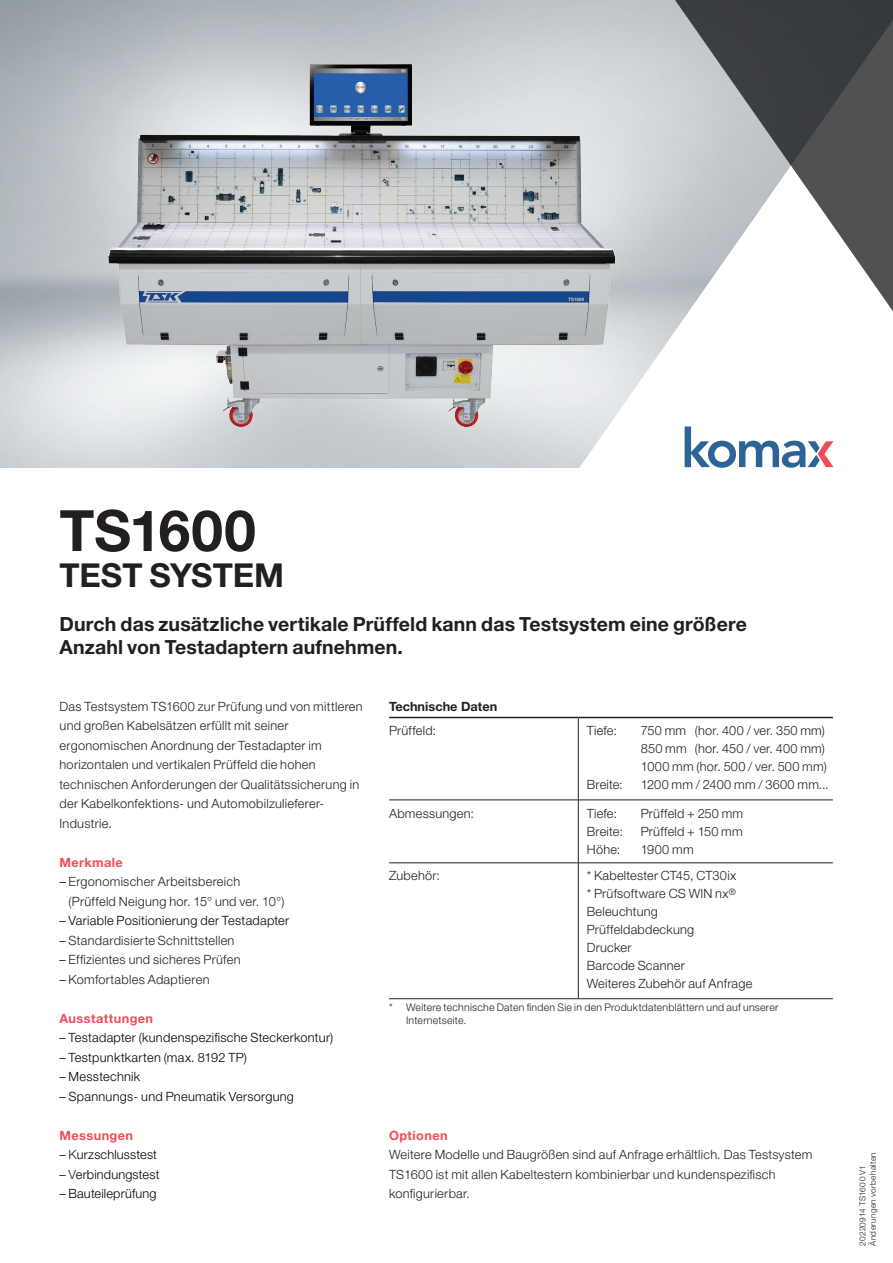
<style>
.page{position:relative;width:893px;height:1263px;background:#fff}
.page>*{position:absolute;margin:0;border:0;box-sizing:border-box;transform-origin:0 0}
.t1{font:700 57px "Helvetica Neue LT Std";letter-spacing:-.005em;color:#231f20}
.t2{font:700 33px "Helvetica Neue LT Std";letter-spacing:-.005em;color:#231f20}
.t3{font:700 19.5px/23.4px "Helvetica Neue LT Std";letter-spacing:.005em;color:#231f20}
.t4{font:300 12.75px/19.5px "Helvetica Neue LT Std";letter-spacing:.02em;color:#231f20}
.t5{font:300 12.75px "Helvetica Neue LT Std";letter-spacing:.02em;color:#000}
.t6{font:700 12.75px "Helvetica Neue LT Std";letter-spacing:.03em;color:#ef4d58}
.t7{font:700 12.75px "Helvetica Neue LT Std";color:#231f20}
.t8{font:300 10.5px/13.5px "Helvetica Neue LT Std";letter-spacing:.025em;color:#231f20}
.t9{font:300 8.25px/10.5px "Helvetica Neue LT Std";letter-spacing:.045em;color:#231f20}
.s1{color:#000}
.s2{color:#231f20}
</style>
<div class="page">
<img style="left:0;top:0;width:659px;height:467px">
<img style="left:108px;top:65px;width:457px;height:361px">
<svg style="left:565px;top:20px;width:269px;height:448px"></svg>
<svg style="left:659px;top:0;width:234px;height:363px"></svg>
<svg style="left:685px;top:426px;width:148px;height:42px"></svg>
<hr style="left:578px;top:718px;width:1px;height:82px;background:#231f20">
<hr style="left:389px;top:800px;width:189px;height:1px;background:#231f20">
<hr style="left:578px;top:800px;width:255px;height:1px;background:#231f20">
<hr style="left:578px;top:800px;width:1px;height:63px;background:#231f20">
<hr style="left:578px;top:863px;width:1px;height:135px;background:#231f20">
<hr style="left:389px;top:862px;width:189px;height:1px;background:#231f20">
<hr style="left:578px;top:862px;width:255px;height:1px;background:#231f20">
<hr style="left:389px;top:998px;width:189px;height:1px;background:#231f20">
<hr style="left:578px;top:998px;width:255px;height:1px;background:#231f20">
<hr style="left:389px;top:717px;width:189px;height:1px;background:#231f20">
<hr style="left:578px;top:717px;width:255px;height:1px;background:#231f20">
<h1 class="t1" style="left:60px;top:495px;width:198px">TS1600</h1>
<h2 class="t2" style="left:60px;top:555px;width:226px">TEST SYSTEM</h2>
<h3 class="t3" style="left:60px;top:611px;width:689px">Durch das zusätzliche vertikale Prüffeld kann das Testsystem eine größere<br>Anzahl von Testadaptern aufnehmen.</h3>
<p class="t4" style="left:60px;top:696px;width:305px">Das Testsystem TS1600 zur Prüfung und von mittleren und großen Kabelsätzen erfüllt mit seiner ergonomischen Anordnung der Testadapter im horizontalen und vertikalen Prüffeld die hohen technischen Anforderungen der Qualitätssicherung in der Kabelkonfektions- und Automobilzulieferer-Industrie.</p>
<p class="t6" style="left:60px;top:854px;width:65px">Merkmale</p>
<p class="t4" style="left:69px;top:872px;width:217px;text-indent:-9px"><span class="s1">–</span> Ergonomischer Arbeitsbereich (Prüffeld Neigung hor. 15° und ver. 10°)</p>
<p class="t5" style="left:60px;top:913px;width:231px">– Variable Positionierung der Testadapter</p>
<p class="t4" style="left:60px;top:930px;width:176px"><span class="s1">–</span> Standardisierte Schnittstellen</p>
<p class="t4" style="left:60px;top:950px;width:183px"><span class="s1">–</span> Effizientes und sicheres Prüfen</p>
<p class="t4" style="left:60px;top:969px;width:152px"><span class="s1">–</span> Komfortables Adaptieren</p>
<p class="t6" style="left:60px;top:1010px;width:95px">Ausstattungen</p>
<p class="t5" style="left:60px;top:1030px;width:275px">– Testadapter (kundenspezifische Steckerkontur)</p>
<p class="t5" style="left:60px;top:1049px;width:189px">– Testpunktkarten (max. 8192 TP)</p>
<p class="t5" style="left:60px;top:1069px;width:82px">– Messtechnik</p>
<p class="t5" style="left:60px;top:1088px;width:236px">– Spannungs- und Pneumatik Versorgung</p>
<p class="t6" style="left:60px;top:1127px;width:75px">Messungen</p>
<p class="t5" style="left:60px;top:1147px;width:99px">– <span class="s2">K</span>urzschlusstest</p>
<p class="t5" style="left:60px;top:1166px;width:101px">– <span class="s2">V</span>erbindungstest</p>
<p class="t5" style="left:60px;top:1186px;width:99px">– Bauteileprüfung</p>
<p class="t7" style="left:389px;top:698px;width:110px">Technische Daten</p>
<p class="t4" style="left:389px;top:720px;width:49px">Prüffeld:</p>
<p class="t4" style="left:587px;top:720px;width:32px">Tiefe:</p>
<p class="t4" style="left:641px;top:721px;width:187px;line-height:18px">750 mm (hor. 400 / ver. 350 mm)<br>850 mm (hor. 450 / ver. 400 mm)<br>1000 mm (hor. 500 / ver. 500 mm)</p>
<p class="t4" style="left:587px;top:774px;width:38px">Breite:</p>
<p class="t4" style="left:641px;top:774px;width:189px">1200 mm / 2400 mm / 3600 mm...</p>
<p class="t4" style="left:389px;top:803px;width:87px">Abmessungen:</p>
<p class="t4" style="left:587px;top:803px;width:32px">Tiefe:</p>
<p class="t4" style="left:641px;top:803px;width:104px">Prüffeld + 250 mm</p>
<p class="t4" style="left:587px;top:821px;width:38px">Breite:</p>
<p class="t4" style="left:641px;top:821px;width:103px">Prüffeld + 150 mm</p>
<p class="t4" style="left:587px;top:839px;width:35px">Höhe:</p>
<p class="t4" style="left:641px;top:839px;width:54px">1900 mm</p>
<p class="t4" style="left:389px;top:866px;width:52px">Zubehör:</p>
<p class="t4" style="left:587px;top:867px;width:167px;line-height:18px">* Kabeltester CT45, CT30ix<br>* Prüfsoftware CS WIN nx<sup>®<br></sup>Beleuchtung<br>Prüffeldabdeckung<br>Drucker<br>Barcode Scanner<br>Weiteres Zubehör auf Anfrage</p>
<p class="t8" style="left:406px;top:1000px;width:374px;text-indent:-17px">* Weitere technische Daten finden Sie in den Produktdatenblättern und auf unserer<br>Internetseite.</p>
<p class="t6" style="left:389px;top:1127px;width:60px">Optionen</p>
<p class="t4" style="left:389px;top:1144px;width:425px">Weitere Modelle und Baugrößen sind auf Anfrage erhältlich. Das Testsystem<br>TS1600 ist mit allen Kabeltestern kombinierbar und kundenspezifisch konfigurierbar.</p>
<p class="t9" style="left:857px;top:1246px;width:95px;rotate:-90deg">20220914 TS1600 V1<br>Änderungen vorbehalten</p>
</div>
